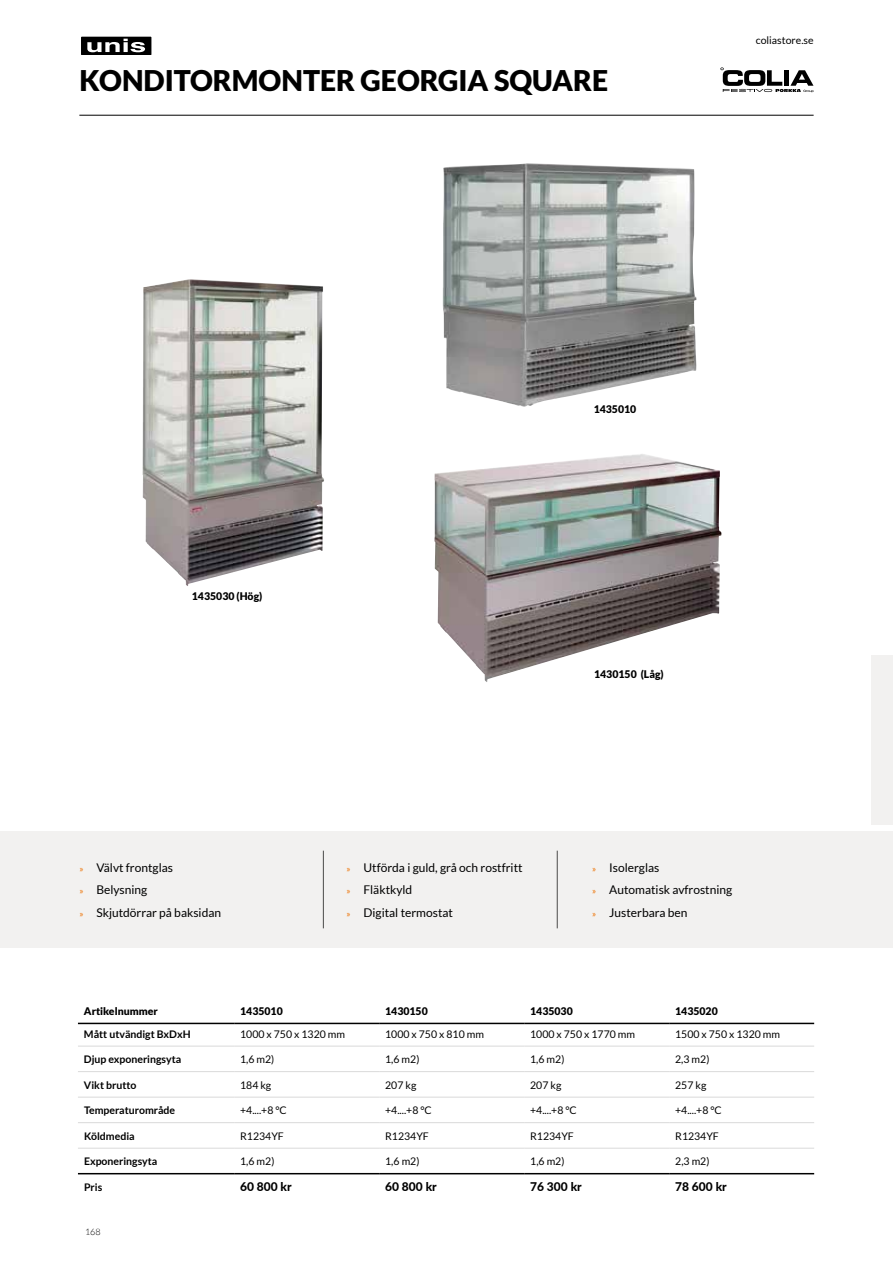
<style>
.page{position:relative;width:893px;height:1263px;background:#fff}
.page>*{position:absolute;margin:0;border:0;box-sizing:border-box;transform-origin:0 0}
.t1{font:900 28.5px "Lato";color:#000}
.t2{font:12px/22.2px "Lato";color:#000}
.t3{font:800 12px "Lato";color:#000}
.t4{font:10.5px "Lato";color:#000}
.t5{font:700 10.5px "Lato";color:#000}
.t6{font:900 10.5px "Lato";color:#000}
.t7{font:300 9px "Lato";color:#000}
.s1{font-size:9px;color:#ee7203}
</style>
<div class="page">
<div style="left:872px;top:655px;width:21px;height:170px;background:#f2f1f0"></div>
<div style="left:0;top:831px;width:893px;height:117px;background:#f2f1f0"></div>
<hr style="left:323px;top:851px;width:1px;height:77px;background:#4a4a49">
<hr style="left:557px;top:851px;width:1px;height:77px;background:#4a4a49">
<hr style="left:78px;top:1046px;width:156px;height:1px;background:#dadada">
<hr style="left:234px;top:1046px;width:145px;height:1px;background:#dadada">
<hr style="left:379px;top:1046px;width:145px;height:1px;background:#dadada">
<hr style="left:524px;top:1046px;width:145px;height:1px;background:#dadada">
<hr style="left:669px;top:1046px;width:145px;height:1px;background:#dadada">
<hr style="left:78px;top:1071px;width:156px;height:1px;background:#dadada">
<hr style="left:234px;top:1071px;width:145px;height:1px;background:#dadada">
<hr style="left:379px;top:1071px;width:145px;height:1px;background:#dadada">
<hr style="left:524px;top:1071px;width:145px;height:1px;background:#dadada">
<hr style="left:669px;top:1071px;width:145px;height:1px;background:#dadada">
<hr style="left:78px;top:1097px;width:156px;height:1px;background:#dadada">
<hr style="left:234px;top:1097px;width:145px;height:1px;background:#dadada">
<hr style="left:379px;top:1097px;width:145px;height:1px;background:#dadada">
<hr style="left:524px;top:1097px;width:145px;height:1px;background:#dadada">
<hr style="left:669px;top:1097px;width:145px;height:1px;background:#dadada">
<hr style="left:78px;top:1122px;width:156px;height:1px;background:#dadada">
<hr style="left:78px;top:1148px;width:156px;height:1px;background:#dadada">
<hr style="left:234px;top:1122px;width:145px;height:1px;background:#dadada">
<hr style="left:379px;top:1122px;width:145px;height:1px;background:#dadada">
<hr style="left:524px;top:1122px;width:145px;height:1px;background:#dadada">
<hr style="left:669px;top:1122px;width:145px;height:1px;background:#dadada">
<hr style="left:234px;top:1148px;width:145px;height:1px;background:#dadada">
<hr style="left:379px;top:1148px;width:145px;height:1px;background:#dadada">
<hr style="left:524px;top:1148px;width:145px;height:1px;background:#dadada">
<hr style="left:669px;top:1148px;width:145px;height:1px;background:#dadada">
<hr style="left:78px;top:1023px;width:156px;height:1px;background:#000">
<hr style="left:234px;top:1023px;width:145px;height:1px;background:#000">
<hr style="left:379px;top:1023px;width:145px;height:1px;background:#000">
<hr style="left:524px;top:1023px;width:145px;height:1px;background:#000">
<hr style="left:669px;top:1023px;width:145px;height:1px;background:#000">
<hr style="left:78px;top:1173px;width:156px;height:1px;background:#000">
<hr style="left:234px;top:1173px;width:145px;height:1px;background:#000">
<hr style="left:379px;top:1173px;width:145px;height:1px;background:#000">
<hr style="left:524px;top:1173px;width:145px;height:1px;background:#000">
<hr style="left:669px;top:1173px;width:145px;height:1px;background:#000">
<img style="left:434px;top:454px;width:287px;height:228px">
<img style="left:143px;top:279px;width:181px;height:307px">
<img style="left:443px;top:163px;width:254px;height:244px">
<hr style="left:79px;top:115px;width:735px;height:1px;background:#000">
<svg style="left:81px;top:36px;width:71px;height:19px"></svg>
<svg style="left:720px;top:67px;width:94px;height:25px"></svg>
<h1 class="t1" style="left:79px;top:64px;width:530px">KONDITORMONTER GEORGIA SQUARE</h1>
<p class="t4" style="left:756px;top:34px;width:59px">coliastore.se</p>
<p class="t6" style="left:192px;top:590px;width:72px">1435030 (Hög)</p>
<p class="t2" style="left:79px;top:856px;width:143px"><span class="s1">»</span> Välvt frontglas<br><span class="s1">»</span> Belysning<br><span class="s1">»</span> Skjutdörrar på baksidan</p>
<p class="t6" style="left:594px;top:403px;width:44px">1435010</p>
<p class="t6" style="left:594px;top:668px;width:71px">1430150 (Låg)</p>
<p class="t2" style="left:346px;top:856px;width:178px"><span class="s1">»</span> Utförda i guld, grå och rostfritt <span class="s1">»</span> Fläktkyld<br><span class="s1">»</span> Digital termostat</p>
<p class="t2" style="left:592px;top:856px;width:142px"><span class="s1">»</span> Isolerglas<br><span class="s1">»</span> Automatisk avfrostning <span class="s1">»</span> Justerbara ben</p>
<p class="t6" style="left:84px;top:1005px;width:76px">Artikelnummer</p>
<p class="t6" style="left:240px;top:1005px;width:44px">1435010</p>
<p class="t6" style="left:385px;top:1005px;width:44px">1430150</p>
<p class="t6" style="left:530px;top:1005px;width:44px">1435030</p>
<p class="t6" style="left:675px;top:1005px;width:44px">1435020</p>
<p class="t5" style="left:84px;top:1028px;width:108px">Mått utvändigt BxDxH</p>
<p class="t4" style="left:240px;top:1028px;width:106px">1000 x 750 x 1320 mm</p>
<p class="t4" style="left:385px;top:1028px;width:100px">1000 x 750 x 810 mm</p>
<p class="t4" style="left:530px;top:1028px;width:106px">1000 x 750 x 1770 mm</p>
<p class="t4" style="left:675px;top:1028px;width:106px">1500 x 750 x 1320 mm</p>
<p class="t5" style="left:84px;top:1053px;width:99px">Djup exponeringsyta</p>
<p class="t4" style="left:240px;top:1053px;width:36px">1,6 m2)</p>
<p class="t4" style="left:385px;top:1053px;width:36px">1,6 m2)</p>
<p class="t4" style="left:530px;top:1053px;width:36px">1,6 m2)</p>
<p class="t4" style="left:675px;top:1053px;width:36px">2,3 m2)</p>
<p class="t5" style="left:84px;top:1079px;width:54px">Vikt brutto</p>
<p class="t4" style="left:240px;top:1079px;width:33px">184 kg</p>
<p class="t4" style="left:385px;top:1079px;width:33px">207 kg</p>
<p class="t4" style="left:530px;top:1079px;width:33px">207 kg</p>
<p class="t4" style="left:675px;top:1079px;width:33px">257 kg</p>
<p class="t5" style="left:84px;top:1104px;width:93px">Temperaturområde</p>
<p class="t4" style="left:240px;top:1104px;width:48px">+4....+8 °C</p>
<p class="t4" style="left:385px;top:1104px;width:48px">+4....+8 °C</p>
<p class="t4" style="left:530px;top:1104px;width:48px">+4....+8 °C</p>
<p class="t4" style="left:675px;top:1104px;width:48px">+4....+8 °C</p>
<p class="t5" style="left:84px;top:1130px;width:52px">Köldmedia</p>
<p class="t4" style="left:240px;top:1130px;width:45px">R1234YF</p>
<p class="t4" style="left:385px;top:1130px;width:45px">R1234YF</p>
<p class="t4" style="left:530px;top:1130px;width:45px">R1234YF</p>
<p class="t4" style="left:675px;top:1130px;width:45px">R1234YF</p>
<p class="t5" style="left:84px;top:1155px;width:75px">Exponeringsyta</p>
<p class="t4" style="left:240px;top:1155px;width:36px">1,6 m2)</p>
<p class="t4" style="left:385px;top:1155px;width:36px">1,6 m2)</p>
<p class="t4" style="left:530px;top:1155px;width:36px">1,6 m2)</p>
<p class="t4" style="left:675px;top:1155px;width:36px">2,3 m2)</p>
<p class="t5" style="left:84px;top:1181px;width:20px">Pris</p>
<p class="t3" style="left:240px;top:1178px;width:53px">60 800 kr</p>
<p class="t3" style="left:385px;top:1178px;width:53px">60 800 kr</p>
<p class="t3" style="left:530px;top:1178px;width:53px">76 300 kr</p>
<p class="t3" style="left:675px;top:1178px;width:53px">78 600 kr</p>
<p class="t7" style="left:85px;top:1227px;width:17px">168</p>
</div>
